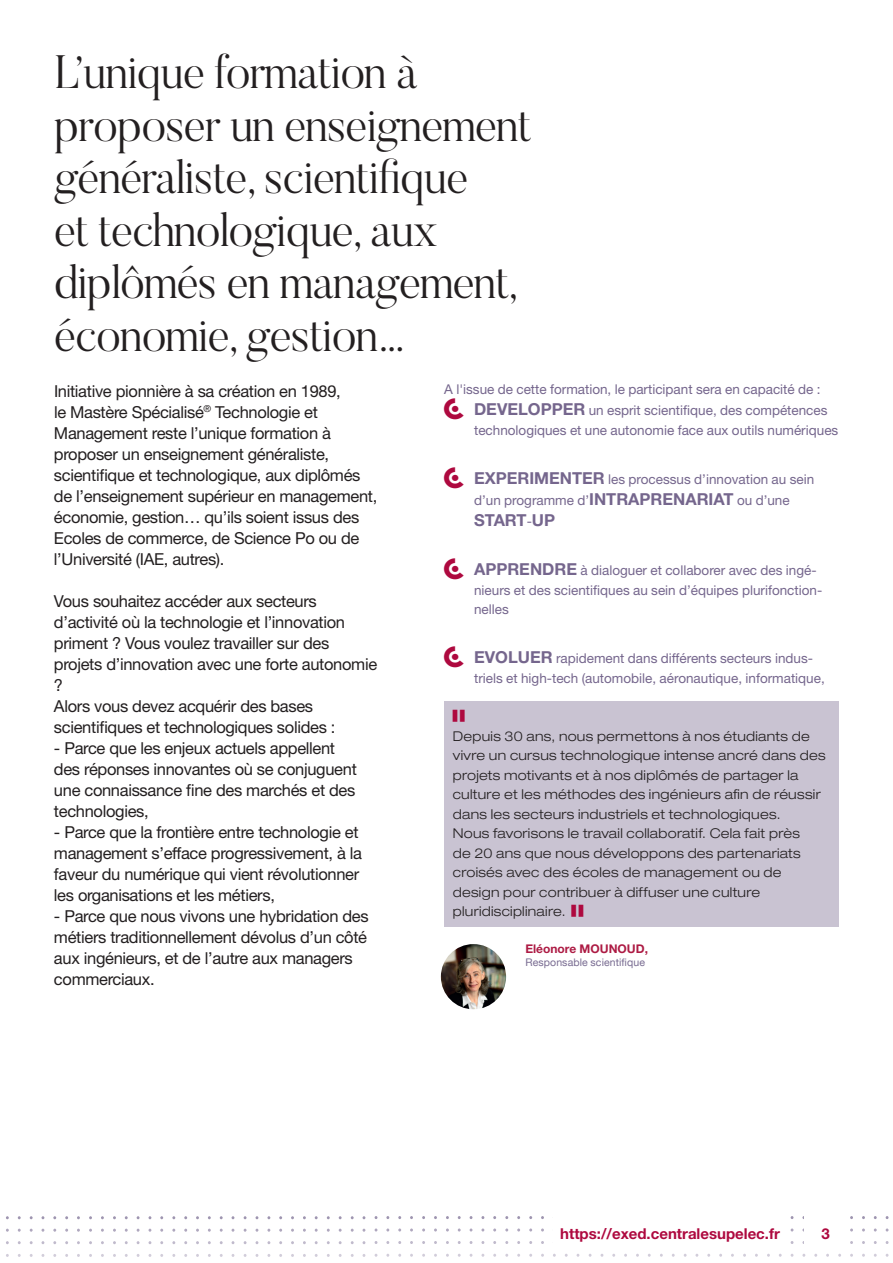
<style>
.page{position:relative;width:893px;height:1263px;background:#fff}
.page>*{position:absolute;margin:0;border:0;box-sizing:border-box;transform-origin:0 0}
.t1{font:300 46.5px/52.5px "Butler";letter-spacing:-.02em;color:#231f20}
.t2{font:16.5px/21px "Helvetica Neue LT Std";letter-spacing:-.02em;color:#231f20}
.t3{font:700 16.5px "Helvetica Neue LT Std";color:#75668d}
.t4{font:700 15px "Helvetica Neue LT Std";color:#ae093f}
.t5{font:13.5px/19.5px "Helvetica Neue LT Std";color:#75668d}
.t6{font:300 expanded 13.5px/19.5px "Helvetica Neue LT Std";letter-spacing:.02em;color:#231f20}
.t7{font:700 12px "Helvetica Neue LT Std";color:#ad1b44}
.t8{font:12px "centralesupelec";color:#ae093f}
.t9{font:10.5px "Helvetica Neue";letter-spacing:.01em;color:#786b91}
.s1{font-family:"centralesupelec";font-size:21px;color:#ae093f}
.s2{font-weight:700;font-size:16.5px}
.s3{font-weight:400;font-size:13.5px}
.s4{font-family:"centralesupelec";font-weight:400;font-stretch:normal;font-size:12px;color:#ae093f}
</style>
<div class="page">
<div style="left:444px;top:702px;width:395px;height:225px;background:#c9c3d2"></div>
<img style="left:441px;top:944px;width:65px;height:65px;border-radius:33px">
<h1 class="t1" style="left:54px;top:45px;width:479px">L’unique formation à proposer un enseignement généraliste, scientifique<br>et technologique, aux diplômés en management, économie, gestion…</h1>
<p class="t2" style="left:54px;top:380px;width:325px">Initiative pionnière à sa création en 1989,<br>le Mastère Spécialisé<sup>®</sup> Technologie et Management reste l’unique formation à proposer un enseignement généraliste, scientifique et technologique, aux diplômés de l’enseignement supérieur en management, économie, gestion… qu’ils soient issus des Ecoles de commerce, de Science Po ou de l’Université (IAE, autres).</p>
<p class="t2" style="left:54px;top:590px;width:325px">Vous souhaitez accéder aux secteurs d’activité où la technologie et l’innovation priment ? Vous voulez travailler sur des projets d’innovation avec une forte autonomie ?<br>Alors vous devez acquérir des bases scientifiques et technologiques solides :</p>
<p class="t2" style="left:54px;top:737px;width:304px">- Parce que les enjeux actuels appellent des réponses innovantes où se conjuguent une connaissance fine des marchés et des technologies,</p>
<p class="t2" style="left:54px;top:821px;width:310px">- Parce que la frontière entre technologie et management s’efface progressivement, à la faveur du numérique qui vient révolutionner les organisations et les métiers,</p>
<p class="t2" style="left:54px;top:905px;width:316px">- Parce que nous vivons une hybridation des métiers traditionnellement dévolus d’un côté aux ingénieurs, et de l’autre aux managers commerciaux.</p>
<p class="t5" style="left:444px;top:379px;width:385px;line-height:21px">A l'issue de cette formation, le participant sera en capacité de : <span class="s1">b</span> <span class="s2">DEVELOPPER</span> un esprit scientifique, des compétences</p>
<p class="t5" style="left:474px;top:420px;width:366px">technologiques et une autonomie face aux outils numériques</p>
<p class="t5" style="left:444px;top:468px;width:371px;line-height:21px;text-align:center"><span class="s1">b</span> <span class="s2">EXPERIMENTER</span> les processus d’innovation au sein d’un programme d’<span class="s2">INTRAPRENARIAT</span> ou d’une</p>
<p class="t3" style="left:474px;top:510px;width:83px">START<span class="s3">-</span>UP</p>
<p class="t5" style="left:474px;top:560px;width:350px;text-indent:-30px"><span class="s1">b</span> <span class="s2">APPRENDRE</span> à dialoguer et collaborer avec des ingé&shy;nieurs et des scientifiques au sein d’équipes plurifonction&shy;nelles</p>
<p class="t5" style="left:474px;top:648px;width:352px;text-indent:-30px"><span class="s1">b</span> <span class="s2">EVOLUER</span> rapidement dans différents secteurs indus&shy;triels et high-tech (automobile, aéronautique, informatique,</p>
<p class="t8" style="left:453px;top:710px;width:13px">"</p>
<p class="t6" style="left:453px;top:726px;width:374px">Depuis 30 ans, nous permettons à nos étudiants de vivre un cursus technologique intense ancré dans des projets motivants et à nos diplômés de partager la culture et les méthodes des ingénieurs afin de réussir dans les secteurs industriels et technologiques.<br>Nous favorisons le travail collaboratif. Cela fait près<br>de 20 ans que nous développons des partenariats croisés avec des écoles de management ou de design pour contribuer à diffuser une culture pluridisciplinaire. <span class="s4">»"</span></p>
<p class="t7" style="left:525px;top:941px;width:124px">Eléonore MOUNOUD,</p>
<p class="t9" style="left:525px;top:956px;width:121px">Responsable scientifique</p>
<p class="t4" style="left:560px;top:1224px;width:221px">https://exed.centralesupelec.fr</p>
<p class="t4" style="left:822px;top:1224px;width:10px">3</p>
</div>
